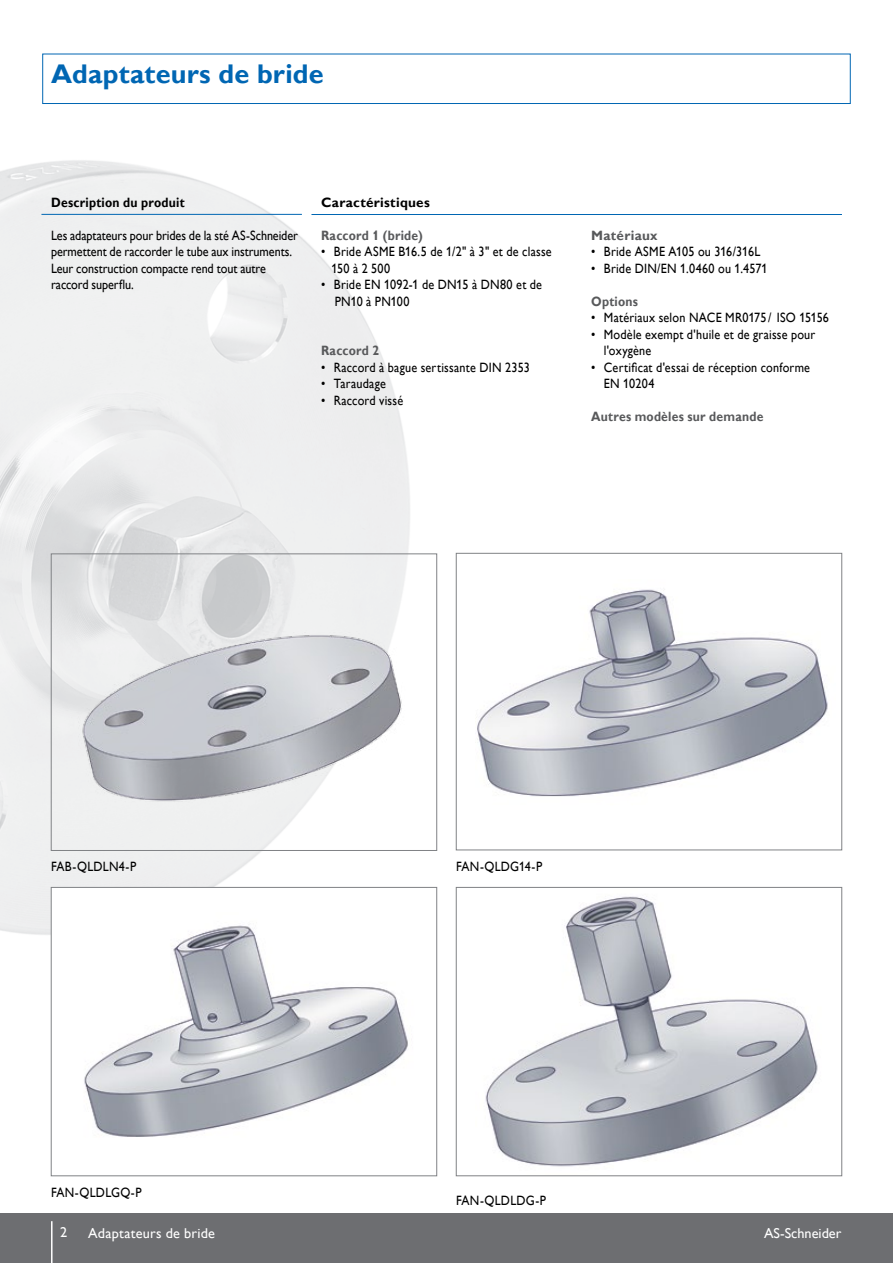
<style>
.page{position:relative;width:893px;height:1263px;background:#fff}
.page>*{position:absolute;margin:0;border:0;box-sizing:border-box;transform-origin:0 0}
.t1{font:700 27px "Gill Alt One";letter-spacing:.005em;color:#0066b3}
.t2{font:14.25px "Gill Alt One";letter-spacing:.01em;color:#fff}
.t3{font:13.5px/16.5px "Gill Alt One";letter-spacing:.015em;color:#000;scale:.9 1}
.t4{font:13.5px/16.5px "Gill Alt One";letter-spacing:-.005em;color:#000;scale:.9 1}
.t5{font:700 13.5px "Gill Alt One";letter-spacing:.02em;color:#58595b;scale:.9 1}
.t6{font:700 13.5px "Gill Alt One";letter-spacing:.02em;color:#000;scale:.9 1}
.t7{font:700 13.5px "Gill Alt One";letter-spacing:.02em;color:#000}
.t8{font:700 13.5px "Gill Alt One";letter-spacing:.02em;color:#58595b}
</style>
<div class="page">
<div style="left:0;top:1213px;width:893px;height:50px;background:#6d6e71"></div>
<hr style="left:51px;top:1221px;width:2px;height:42px;background:#fff">
<img style="left:0;top:160px;width:472px;height:830px">
<img style="left:53px;top:556px;width:382px;height:293px">
<div style="left:51px;top:554px;width:386px;height:297px;border:1px solid #808285"></div>
<hr style="left:311px;top:214px;width:531px;height:1px;background:#0066b3">
<hr style="left:41px;top:214px;width:261px;height:1px;background:#0066b3">
<div style="left:43px;top:54px;width:807px;height:50px;border:1px solid #0066b3"></div>
<div style="left:456px;top:553px;width:386px;height:297px;background:#fff"></div>
<img style="left:477px;top:589px;width:351px;height:208px">
<div style="left:456px;top:553px;width:386px;height:297px;border:1px solid #808285"></div>
<div style="left:456px;top:887px;width:386px;height:289px;background:#fff"></div>
<img style="left:485px;top:896px;width:333px;height:271px">
<div style="left:456px;top:887px;width:386px;height:289px;border:1px solid #808285"></div>
<div style="left:51px;top:887px;width:386px;height:289px;background:#fff"></div>
<img style="left:84px;top:925px;width:324px;height:212px">
<div style="left:51px;top:887px;width:386px;height:289px;border:1px solid #808285"></div>
<h1 class="t1" style="left:51px;top:58px;width:274px">Adaptateurs de bride</h1>
<p class="t6" style="left:51px;top:194px;width:150px">Description du produit</p>
<p class="t4" style="left:51px;top:227px;width:276px">Les adaptateurs pour brides de la sté AS-Schneider permettent de raccorder le tube aux instruments.<br>Leur construction compacte rend tout autre raccord superflu.</p>
<p class="t7" style="left:321px;top:194px;width:110px">Caractéristiques</p>
<p class="t5" style="left:321px;top:227px;width:114px">Raccord 1 (bride)</p>
<p class="t3" style="left:331px;top:243px;width:246px;text-indent:-10px">• Bride ASME B16.5 de 1/2" à 3" et de classe<br>150 à 2 500</p>
<p class="t3" style="left:335px;top:276px;width:232px;text-indent:-14px">• Bride EN 1092-1 de DN15 à DN80 et de<br>PN10 à PN100</p>
<p class="t5" style="left:321px;top:343px;width:66px">Raccord 2</p>
<p class="t3" style="left:321px;top:359px;width:233px">• Raccord à bague sertissante DIN 2353</p>
<p class="t3" style="left:321px;top:375px;width:74px">• Taraudage</p>
<p class="t3" style="left:321px;top:392px;width:93px">• Raccord vissé</p>
<p class="t8" style="left:591px;top:227px;width:68px">Matériaux</p>
<p class="t3" style="left:591px;top:243px;width:190px">• Bride ASME A105 ou 316/316L</p>
<p class="t3" style="left:591px;top:260px;width:198px">• Bride DIN/EN 1.0460 ou 1.4571</p>
<p class="t5" style="left:591px;top:293px;width:54px">Options</p>
<p class="t3" style="left:591px;top:309px;width:266px">• Matériaux selon NACE MR0175 / ISO 15156</p>
<p class="t3" style="left:604px;top:326px;width:237px;text-indent:-13px">• Modèle exempt d'huile et de graisse pour l'oxygène</p>
<p class="t3" style="left:604px;top:359px;width:231px;text-indent:-13px">• Certificat d'essai de réception conforme<br>EN 10204</p>
<p class="t5" style="left:591px;top:409px;width:193px">Autres modèles sur demande</p>
<p class="t3" style="left:51px;top:858px;width:96px">FAB-QLDLN4-P</p>
<p class="t3" style="left:51px;top:1184px;width:102px">FAN-QLDLGQ-P</p>
<p class="t3" style="left:456px;top:858px;width:97px">FAN-QLDG14-P</p>
<p class="t3" style="left:456px;top:1192px;width:102px">FAN-QLDLDG-P</p>
<p class="t2" style="left:60px;top:1224px;width:9px">2</p>
<p class="t2" style="left:88px;top:1225px;width:128px">Adaptateurs de bride</p>
<p class="t2" style="left:764px;top:1225px;width:79px">AS-Schneider</p>
</div>
